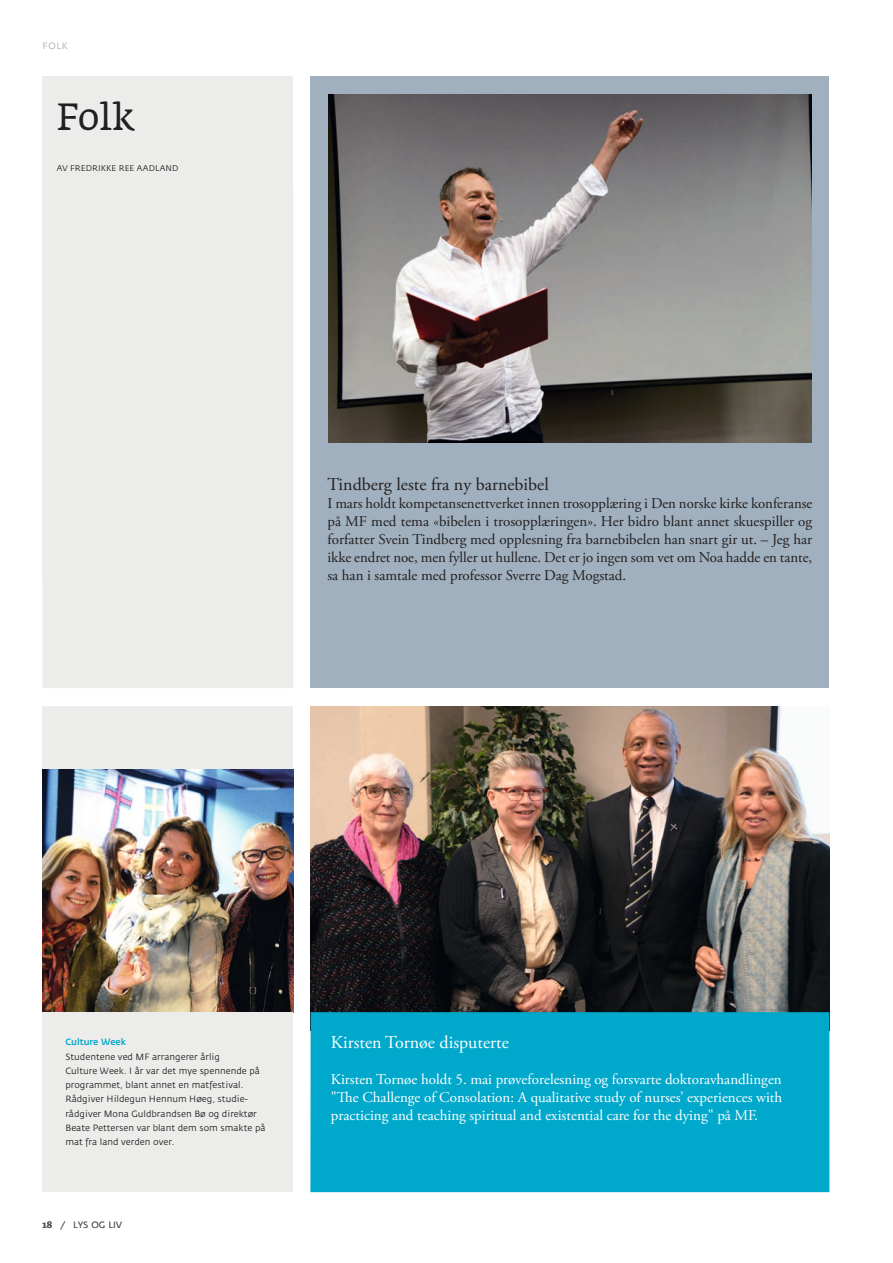
<style>
.page{position:relative;width:893px;height:1263px;background:#fff}
.page>*{position:absolute;margin:0;border:0;box-sizing:border-box;transform-origin:0 0}
.t1{font:37.5px "Fedra Serif A";color:#231f20}
.t2{font:18px "Adobe Garamond Pro";color:#231f20}
.t3{font:18px "Adobe Garamond Pro";color:#fff}
.t4{font:15px/18px "Adobe Garamond Pro";color:#231f20;text-align:justify}
.t5{font:15px/18px "Adobe Garamond Pro";color:#fff;text-align:justify}
.t6{font:9px/14.2px "Fedra Sans";color:#231f20}
.t7{font:9px "Fedra Sans";letter-spacing:.02em;color:#57585a}
.t8{font:500 9px "Fedra Sans";letter-spacing:-.01em;color:#00a8cb}
.t9{font:9px "Fedra Sans";color:#a8a9ad}
.t10{font:8.25px "Fedra Sans";letter-spacing:.015em;color:#231f20}
.s1{font-family:"Fedra Serif A";font-weight:500;font-size:9.3px}
</style>
<div class="page">
<div style="left:310px;top:76px;width:519px;height:486px;background:#a0b0be"></div>
<div style="left:43px;top:76px;width:250px;height:504px;background:#ececea"></div>
<img style="left:328px;top:94px;width:483px;height:348px">
<div style="left:310px;top:465px;width:519px;height:223px;background:#a0b0be"></div>
<div style="left:43px;top:188px;width:250px;height:500px;background:#ececea"></div>
<div style="left:43px;top:706px;width:250px;height:306px;background:#ececea"></div>
<img style="left:43px;top:769px;width:250px;height:243px">
<img style="left:311px;top:706px;width:518px;height:306px">
<div style="left:310px;top:1012px;width:519px;height:180px;background:#00a8cb"></div>
<div style="left:43px;top:1012px;width:250px;height:180px;background:#ececea"></div>
<p class="t9" style="left:43px;top:41px;width:26px">FOLK</p>
<h1 class="t1" style="left:57px;top:95px;width:80px">Folk</h1>
<p class="t10" style="left:57px;top:163px;width:123px">AV FREDRIKKE REE AADLAND</p>
<p class="t2" style="left:327px;top:474px;width:223px">Tindberg leste fra ny barnebibel</p>
<p class="t4" style="left:327px;top:495px;width:486px">I mars holdt kompetansenettverket innen trosopplæring i Den norske kirke konferanse på MF med tema «bibelen i trosopplæringen». Her bidro blant annet skuespiller og forfatter Svein Tindberg med opplesning fra barnebibelen han snart gir ut. – Jeg har ikke endret noe, men fyller ut hullene. Det er jo ingen som vet om Noa hadde en tante, sa han i samtale med professor Sverre Dag Mogstad.</p>
<p class="t8" style="left:65px;top:1037px;width:62px">Culture Week</p>
<p class="t6" style="left:65px;top:1049px;width:202px">Studentene ved MF arrangerer årlig<br>Culture Week. I år var det mye spennende på programmet, blant annet en matfestival.<br>Rådgiver Hildegun Hennum Høeg, studie&shy;rådgiver Mona Guldbrandsen Bø og direktør Beate Pettersen var blant dem som smakte på mat fra land verden over.</p>
<p class="t7" style="left:43px;top:1220px;width:81px"><span class="s1">18</span> / LYS OG LIV</p>
<p class="t3" style="left:331px;top:1032px;width:180px">Kirsten Tornøe disputerte</p>
<p class="t5" style="left:331px;top:1071px;width:453px">Kirsten Tornøe holdt 5. mai prøveforelesning og forsvarte doktoravhandlingen "The Challenge of Consolation: A qualitative study of nurses’ experiences with practicing and teaching spiritual and existential care for the dying" på MF.</p>
</div>
